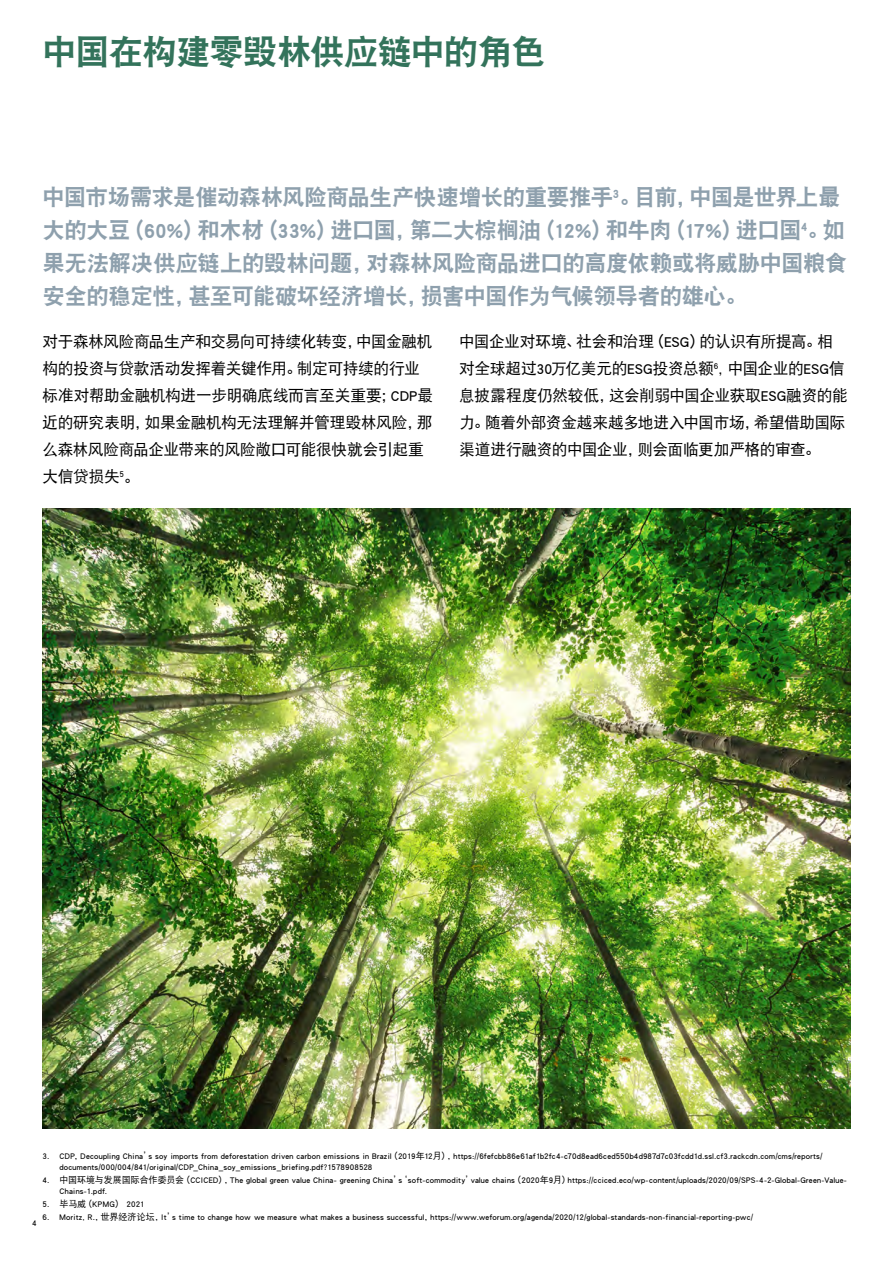
<style>
.page{position:relative;width:893px;height:1263px;background:#fff}
.page>*{position:absolute;margin:0;border:0;box-sizing:border-box;transform-origin:0 0}
.t1{font:34.5px "DFP Hei W9 G Bpc EUC H";letter-spacing:-.025em;color:#33735b}
.t2{font:22.5px/33px "DFP Hei W9 G Bpc EUC H";letter-spacing:-.025em;color:#8ea0ad}
.t3{font:15.75px/27px "DFP Hei W5 G Bpc EUC H";letter-spacing:-.025em;color:#000}
.t4{font:9px/10.5px "DFP Hei W5 G Bpc EUC H";letter-spacing:.02em;color:#000}
</style>
<div class="page">
<img style="left:43px;top:509px;width:807px;height:619px">
<h1 class="t1" style="left:43px;top:34px;width:505px">中国在构建零毁林供应链中的角色</h1>
<h2 class="t2" style="left:43px;top:181px;width:806px">中国市场需求是催动森林风险商品生产快速增长的重要推手<sup>3</sup>。目前，中国是世界上最大的大豆（60%）和木材（33%）进口国，第二大棕榈油（12%）和牛肉（17%）进口国<sup>4</sup>。如果无法解决供应链上的毁林问题，对森林风险商品进口的高度依赖或将威胁中国粮食安全的稳定性，甚至可能破坏经济增长，损害中国作为气候领导者的雄心。</h2>
<h3 class="t3" style="left:459px;top:328px;width:390px">中国企业对环境、社会和治理（ESG）的认识有所提高。相对全球超过30万亿美元的ESG投资总额<sup>6</sup>, 中国企业的ESG信息披露程度仍然较低，这会削弱中国企业获取ESG融资的能力。随着外部资金越来越多地进入中国市场，希望借助国际渠道进行融资的中国企业，则会面临更加严格的审查。</h3>
<h3 class="t3" style="left:43px;top:328px;width:392px">对于森林风险商品生产和交易向可持续化转变，中国金融机构的投资与贷款活动发挥着关键作用。制定可持续的行业标准对帮助金融机构进一步明确底线而言至关重要；CDP最近的研究表明，如果金融机构无法理解并管理毁林风险，那么森林风险商品企业带来的风险敞口可能很快就会引起重大信贷损失<sup>5</sup>。</h3>
<p class="t4" style="left:60px;top:1150px;width:765px;text-indent:-17px">3. CDP，Decoupling China’s soy imports from deforestation driven carbon emissions in Brazil（2019年12月），https://6fefcbb86e61af1b2fc4-c70d8ead6ced550b4d987d7c03fcdd1d.ssl.cf3.rackcdn.com/cms/reports/ documents/000/004/841/original/CDP_China_soy_emissions_briefing.pdf?1578908528</p>
<p class="t4" style="left:60px;top:1174px;width:789px;text-indent:-17px">4. 中国环境与发展国际合作委员会（CCICED），The global green value China- greening China’s‘soft-commodity’value chains（2020年9月）https://cciced.eco/wp-content/uploads/2020/09/SPS-4-2-Global-Green-Value-<br>Chains-1.pdf.</p>
<p class="t4" style="left:43px;top:1198px;width:103px">5. 毕马威（KPMG） 2021</p>
<p class="t4" style="left:43px;top:1212px;width:712px">6. Moritz, R.，世界经济论坛，It’s time to change how we measure what makes a business successful，https://www.weforum.org/agenda/2020/12/global-standards-non-financial-reporting-pwc/</p>
<p class="t4" style="left:32px;top:1217px;width:6px">4</p>
</div>
